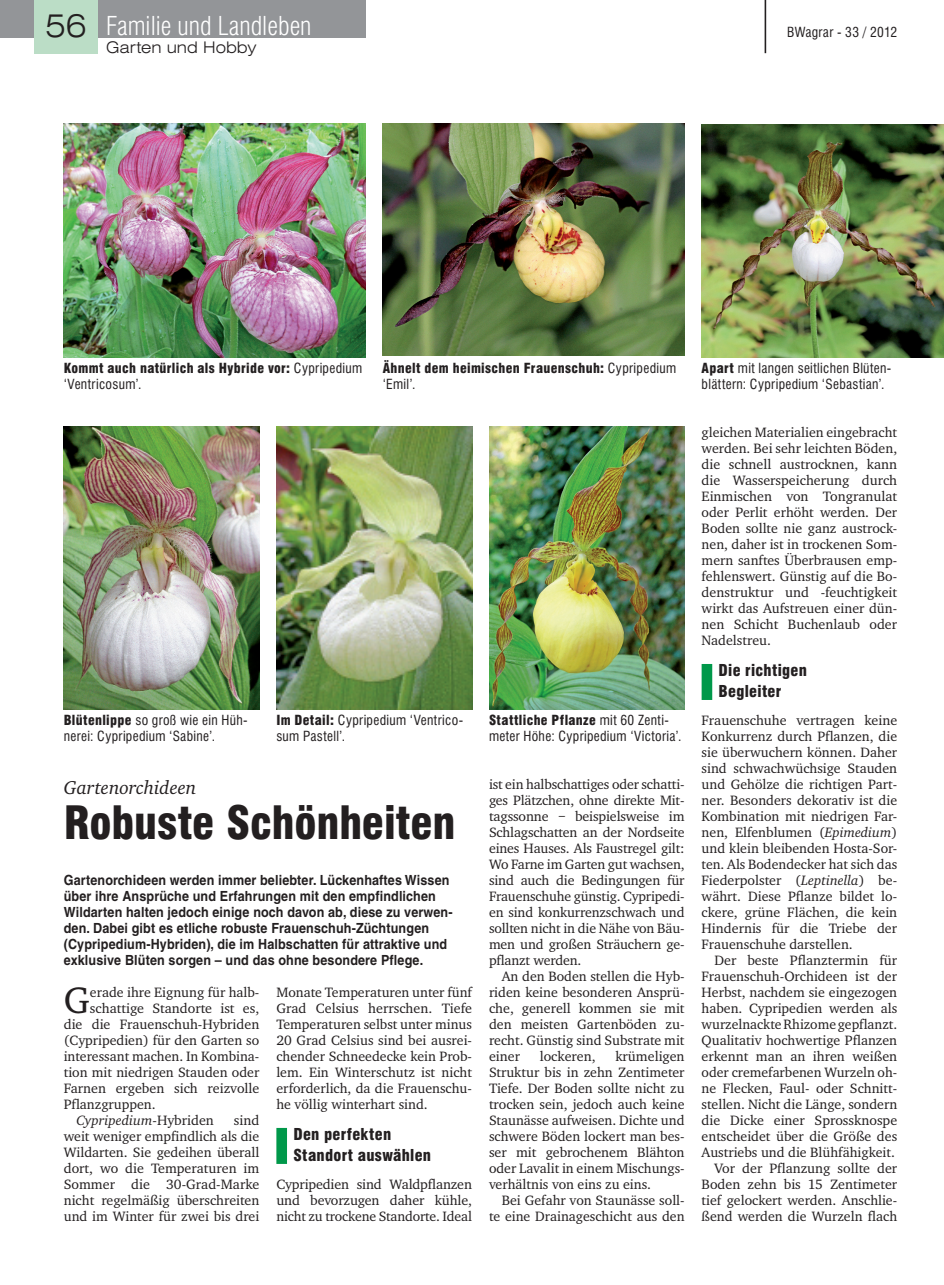
<style>
.page{position:relative;width:944px;height:1285px;background:#fff}
.page>*{position:absolute;margin:0;border:0;box-sizing:border-box;transform-origin:0 0}
.t1{font:900 condensed 44.7px "Swiss 721 BT";letter-spacing:-.005em;color:#231f20}
.t2{font:37.95px "UV Charter";color:#231f20}
.t3{font:300 condensed 25.65px "Swiss 721 BT";letter-spacing:-.005em;color:#fff}
.t4{font:italic 19.2px "UV Charter";color:#231f20}
.t5{font:900 condensed 16.05px/20.9px "Swiss 721 BT";letter-spacing:.015em;color:#231f20}
.t6{font:300 expanded 16.05px "Swiss 721 BT";color:#231f20}
.t7{font:13.95px/16px "UV Charter";color:#231f20;text-align:justify}
.t8{font:700 13.95px/16px "Helvetica";letter-spacing:.01em;color:#231f20;scale:.9 1}
.t9{font:italic 13.95px "UV Charter";color:#231f20}
.t10{font:condensed 13.65px/16px "Swiss 721 BT";letter-spacing:.025em;color:#231f20}
.t11{font:900 condensed 13.65px/16px "Swiss 721 BT";letter-spacing:.025em;color:#231f20}
.s1{font-stretch:expanded;font-size:31.95px;color:#231f20}
.s2{font-weight:400}
.s3{font-weight:900}
.s4{font-style:normal}
.s5{font-style:italic}
</style>
<div class="page">
<div style="left:0;top:0;width:366px;height:37px;background:#939598"></div>
<div style="left:34px;top:0;width:64px;height:53px;background:#bbddc6"></div>
<hr style="left:765px;top:0;width:1px;height:53px;background:#231f20">
<div style="left:276px;top:1127px;width:11px;height:36px;background:#00984a"></div>
<div style="left:702px;top:664px;width:10px;height:35px;background:#00984a"></div>
<img style="left:383px;top:123px;width:302px;height:233px">
<img style="left:489px;top:426px;width:196px;height:283px">
<img style="left:64px;top:123px;width:302px;height:234px">
<img style="left:64px;top:426px;width:195px;height:283px">
<img style="left:702px;top:124px;width:242px;height:233px">
<img style="left:276px;top:426px;width:196px;height:283px">
<h3 class="t3" style="left:45px;top:10px;width:268px"><span class="s1">56</span> Familie und Landleben</h3>
<p class="t6" style="left:106px;top:37px;width:151px">Garten und Hobby</p>
<p class="t10" style="left:787px;top:24px;width:112px">BWagrar - 33 / 2012</p>
<p class="t11" style="left:64px;top:360px;width:300px">Kommt auch natürlich als Hybride vor: <span class="s2">Cypripedium ‘Ventricosum’.</span></p>
<p class="t11" style="left:383px;top:360px;width:295px">Ähnelt dem heimischen Frauenschuh: <span class="s2">Cypripedium ‘Emil’.</span></p>
<p class="t10" style="left:702px;top:360px;width:191px"><span class="s3">Apart</span> mit langen seitlichen Blüten&shy;blättern: Cypripedium ‘Sebastian’.</p>
<p class="t10" style="left:64px;top:712px;width:185px"><span class="s3">Blütenlippe</span> so groß wie ein Hüh&shy;nerei: Cypripedium ‘Sabine’.</p>
<p class="t10" style="left:489px;top:712px;width:194px"><span class="s3">Stattliche Pflanze</span> mit 60 Zenti&shy;meter Höhe: Cypripedium ‘Victoria’.</p>
<p class="t10" style="left:276px;top:712px;width:188px"><span class="s3">Im Detail:</span> Cypripedium ‘Ventrico&shy;sum Pastell’.</p>
<h3 class="t4" style="left:64px;top:775px;width:134px">Gartenorchideen</h3>
<h1 class="t1" style="left:64px;top:795px;width:393px">Robuste Schönheiten</h1>
<p class="t8" style="left:64px;top:871px;width:433px">Gartenorchideen werden immer beliebter. Lückenhaftes Wissen über ihre Ansprüche und Erfahrungen mit den empfindlichen Wildarten halten jedoch einige noch davon ab, diese zu verwen&shy;den. Dabei gibt es etliche robuste Frauenschuh-Züchtungen (Cypripedium-Hybriden), die im Halbschatten für attraktive und exklusive Blüten sorgen – und das ohne besondere Pflege.</p>
<h2 class="t2" style="left:64px;top:976px;width:28px">G</h2>
<p class="t7" style="left:90px;top:983px;width:171px">erade ihre Eignung für halb-</p>
<p class="t7" style="left:90px;top:999px;width:171px">schattige Standorte ist es,</p>
<p class="t7" style="left:64px;top:1015px;width:197px">die die Frauenschuh-Hybriden</p>
<p class="t7" style="left:64px;top:1031px;width:197px">(Cypripedien) für den Garten so</p>
<p class="t7" style="left:64px;top:1047px;width:197px">interessant machen. In Kombina-</p>
<p class="t7" style="left:64px;top:1063px;width:197px">tion mit niedrigen Stauden oder</p>
<p class="t7" style="left:64px;top:1079px;width:197px">Farnen ergeben sich reizvolle</p>
<p class="t7" style="left:64px;top:1095px;width:93px">Pflanzgruppen.</p>
<p class="t9" style="left:77px;top:1111px;width:139px">Cypripedium<span class="s4">-Hybriden</span></p>
<p class="t7" style="left:64px;top:1111px;width:197px;text-indent:170px">sind weit weniger empfindlich als die Wildarten. Sie gedeihen überall dort, wo die Temperaturen im Sommer die 30-Grad-Marke nicht regelmäßig überschreiten und im Winter für zwei bis drei</p>
<p class="t7" style="left:276px;top:983px;width:197px">Monate Temperaturen unter fünf Grad Celsius herrschen. Tiefe Temperaturen selbst unter minus 20 Grad Celsius sind bei ausrei&shy;chender Schneedecke kein Prob&shy;lem. Ein Winterschutz ist nicht erforderlich, da die Frauenschu&shy;he völlig winterhart sind.</p>
<p class="t5" style="left:293px;top:1123px;width:139px">Den perfekten<br>Standort auswählen</p>
<p class="t7" style="left:276px;top:1175px;width:197px">Cypripedien sind Waldpflanzen und bevorzugen daher kühle, nicht zu trockene Standorte. Ideal</p>
<p class="t7" style="left:489px;top:776px;width:197px">ist ein halbschattiges oder schatti&shy;ges Plätzchen, ohne direkte Mit&shy;tagssonne – beispielsweise im Schlagschatten an der Nordseite eines Hauses. Als Faustregel gilt:<br>Wo Farne im Garten gut wachsen, sind auch die Bedingungen für Frauenschuhe günstig. Cypripedi&shy;en sind konkurrenzschwach und sollten nicht in die Nähe von Bäu&shy;men und großen Sträuchern ge&shy;pflanzt werden.</p>
<p class="t7" style="left:489px;top:967px;width:197px;text-indent:13px">An den Boden stellen die Hyb&shy;riden keine besonderen Ansprü&shy;che, generell kommen sie mit den meisten Gartenböden zu&shy;recht. Günstig sind Substrate mit einer</p>
<p class="t7" style="left:489px;top:1047px;width:197px;text-indent:126px">krümeligen Struktur bis in zehn Zentimeter Tiefe. Der Boden sollte nicht zu trocken sein, jedoch auch keine Staunässe aufweisen. Dichte und schwere Böden lockert man bes&shy;ser mit gebrochenem Blähton oder Lavalit in einem Mischungs&shy;verhältnis von eins zu eins.</p>
<p class="t7" style="left:489px;top:1191px;width:197px;text-align:right">Bei Gefahr von Staunässe soll&shy;te eine Drainageschicht aus den</p>
<p class="t7" style="left:540px;top:1047px;width:57px">lockeren,</p>
<p class="t7" style="left:702px;top:424px;width:197px">gleichen Materialien eingebracht werden. Bei sehr leichten Böden, die schnell austrocknen, kann die Wasserspeicherung durch Einmischen von Tongranulat oder Perlit erhöht werden. Der Boden sollte nie ganz austrock&shy;nen, daher ist in trockenen Som&shy;mern sanftes Überbrausen emp&shy;fehlenswert. Günstig auf die Bo&shy;denstruktur und -feuchtigkeit wirkt das Aufstreuen einer dün&shy;nen Schicht Buchenlaub oder Nadelstreu.</p>
<p class="t5" style="left:719px;top:659px;width:90px">Die richtigen<br>Begleiter</p>
<p class="t7" style="left:702px;top:712px;width:197px">Frauenschuhe vertragen keine Konkurrenz durch Pflanzen, die sie überwuchern können. Daher sind schwachwüchsige Stauden und Gehölze die richtigen Part&shy;ner. Besonders dekorativ ist die Kombination mit niedrigen Far&shy;nen, Elfenblumen (<span class="s5">Epimedium</span>) und klein bleibenden Hosta-Sor&shy;ten. Als Bodendecker hat sich das Fiederpolster (<span class="s5">Leptinella</span>) be&shy;währt. Diese Pflanze bildet lo&shy;ckere, grüne Flächen, die kein Hindernis für die Triebe der Frauenschuhe darstellen.</p>
<p class="t7" style="left:702px;top:951px;width:197px;text-align:right">Der beste Pflanztermin für<br>Frauenschuh-Orchideen ist der<br>Herbst, nachdem sie eingezogen haben. Cypripedien werden als wurzelnackte Rhizome gepflanzt.<br>Qualitativ hochwertige Pflanzen erkennt man an ihren weißen oder cremefarbenen Wurzeln oh&shy;ne Flecken, Faul- oder Schnitt&shy;stellen. Nicht die Länge, sondern die Dicke einer Sprossknospe entscheidet über die Größe des<br>Austriebs und die Blühfähigkeit.<br>Vor der Pflanzung sollte der<br>Boden zehn bis 15 Zentimeter tief gelockert werden. Anschlie&shy;ßend werden die Wurzeln flach</p>
</div>
